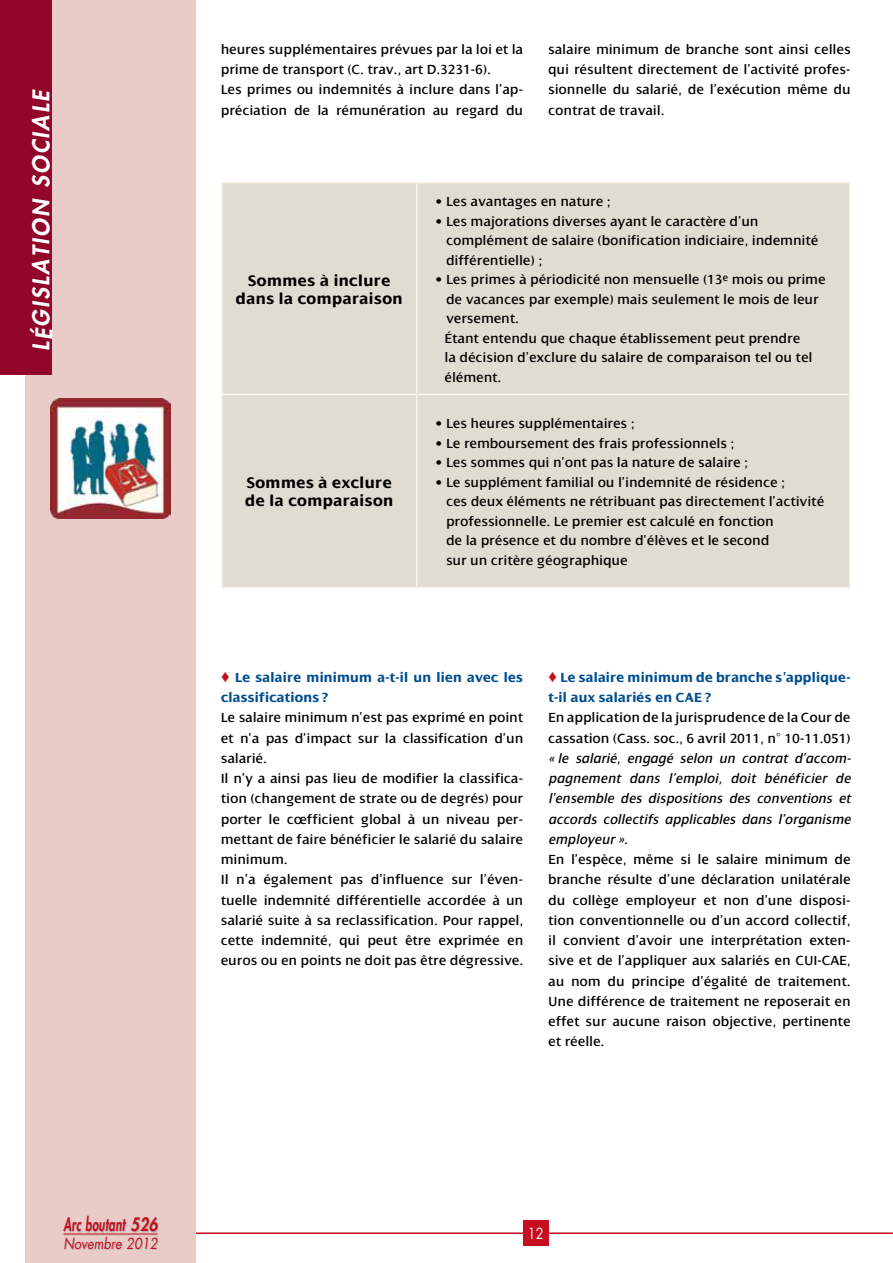
<style>
.page{position:relative;width:893px;height:1263px;background:#fff}
.page>*{position:absolute;margin:0;border:0;box-sizing:border-box;transform-origin:0 0}
.t1{font:italic 800 22.5px "Futura CE";color:#fff}
.t2{font:italic 800 18px "Futura CE";letter-spacing:.02em;color:#c50e1f;scale:.65 1}
.t3{font:700 16.5px/18px "Dialog";letter-spacing:.03em;color:#000;text-align:center}
.t4{font:italic 15px "Futura CE";color:#c50e1f;scale:.85 1}
.t5{font:15px "Futura";color:#fff;scale:.85 1}
.t6{font:14.25px/20.2px "Dialog";letter-spacing:.03em;color:#000}
.t7{font:italic 14.25px/20.2px "Dialog";letter-spacing:.03em;color:#000;text-align:justify}
.t8{font:700 14.25px/20.2px "Dialog";letter-spacing:.02em;color:#004e8f}
.s1{color:#c50e1f}
</style>
<div class="page">
<hr style="left:196px;top:1232px;width:697px;height:2px;background:#c50e1f">
<div style="left:26px;top:0;width:170px;height:1263px;background:#e9ccc7"></div>
<div style="left:0;top:0;width:51px;height:374px;background:#92062a"></div>
<div style="left:523px;top:1220px;width:26px;height:26px;background:#c50e1f"></div>
<img style="left:50px;top:399px;width:120px;height:120px">
<svg style="left:64px;top:1217px;width:95px;height:33px"></svg>
<hr style="left:64px;top:1233px;width:94px;height:1px;background:#c50e1f">
<div style="left:223px;top:183px;width:626px;height:404px;background:#e1dcd2"></div>
<hr style="left:221px;top:182px;width:196px;height:1px;background:#faf4e5">
<hr style="left:221px;top:183px;width:2px;height:211px;background:#faf4e5">
<hr style="left:417px;top:182px;width:433px;height:1px;background:#faf4e5">
<hr style="left:416px;top:183px;width:1px;height:211px;background:#faf4e5">
<hr style="left:849px;top:183px;width:1px;height:211px;background:#faf4e5">
<hr style="left:221px;top:394px;width:2px;height:193px;background:#faf4e5">
<hr style="left:416px;top:395px;width:1px;height:192px;background:#faf4e5">
<hr style="left:849px;top:394px;width:1px;height:193px;background:#faf4e5">
<hr style="left:223px;top:394px;width:194px;height:1px;background:#fcf8ee">
<hr style="left:417px;top:394px;width:432px;height:1px;background:#fcf8ee">
<hr style="left:221px;top:587px;width:196px;height:2px;background:#fcf8ee">
<hr style="left:417px;top:587px;width:433px;height:2px;background:#fcf8ee">
<h1 class="t1" style="left:25px;top:351px;width:264px;rotate:-90deg">LÉGISLATION SOCIALE</h1>
<p class="t6" style="left:221px;top:39px;width:303px">heures supplémentaires prévues par la loi et la prime de transport (C. trav., art D.3231-6).<br>Les primes ou indemnités à inclure dans l’ap&shy;préciation de la rémunération au regard du</p>
<p class="t6" style="left:549px;top:39px;width:303px;text-align:justify">salaire minimum de branche sont ainsi celles qui résultent directement de l’activité profes&shy;sionnelle du salarié, de l’exécution même du contrat de travail.</p>
<p class="t3" style="left:236px;top:272px;width:168px">Sommes à inclure dans la comparaison</p>
<p class="t3" style="left:245px;top:474px;width:149px;text-align:left">Sommes à exclure de la comparaison</p>
<p class="t6" style="left:435px;top:192px;width:177px">• Les avantages en nature ;</p>
<p class="t6" style="left:446px;top:211px;width:373px;line-height:19.5px;text-indent:-11px">• Les majorations diverses ayant le caractère d’un complément de salaire (bonification indiciaire, indemnité différentielle) ;</p>
<p class="t6" style="left:445px;top:270px;width:382px;line-height:19.5px;text-indent:-9px">• Les primes à périodicité non mensuelle (13<sup>e</sup> mois ou prime de vacances par exemple) mais seulement le mois de leur versement.<br>Étant entendu que chaque établissement peut prendre<br>la décision d’exclure du salaire de comparaison tel ou tel élément.</p>
<p class="t6" style="left:435px;top:414px;width:200px">• Les heures supplémentaires ;</p>
<p class="t6" style="left:435px;top:433px;width:300px">• Le remboursement des frais professionnels ;</p>
<p class="t6" style="left:435px;top:453px;width:314px">• Les sommes qui n’ont pas la nature de salaire ;</p>
<p class="t6" style="left:446px;top:473px;width:379px;line-height:19.5px;text-indent:-11px">• Le supplément familial ou l’indemnité de résidence ;<br>ces deux éléments ne rétribuant pas directement l’activité professionnelle. Le premier est calculé en fonction<br>de la présence et du nombre d’élèves et le second<br>sur un critère géographique</p>
<p class="t8" style="left:221px;top:667px;width:303px"><span class="s1">♦</span> Le salaire minimum a-t-il un lien avec les classifications ?</p>
<p class="t6" style="left:221px;top:708px;width:303px">Le salaire minimum n’est pas exprimé en point et n’a pas d’impact sur la classification d’un salarié.<br>Il n’y a ainsi pas lieu de modifier la classifica&shy;tion (changement de strate ou de degrés) pour porter le cœfficient global à un niveau per&shy;mettant de faire bénéficier le salarié du salaire minimum.<br>Il n’a également pas d’influence sur l’éven&shy;tuelle indemnité différentielle accordée à un salarié suite à sa reclassification. Pour rappel, cette indemnité, qui peut être exprimée en euros ou en points ne doit pas être dégressive.</p>
<p class="t8" style="left:548px;top:667px;width:303px"><span class="s1">♦</span> Le salaire minimum de branche s’applique&shy;t-il aux salariés en CAE ?</p>
<p class="t6" style="left:548px;top:708px;width:303px">En application de la jurisprudence de la Cour de cassation (Cass. soc., 6 avril 2011, n° 10-11.051)</p>
<p class="t7" style="left:548px;top:748px;width:304px">« le salarié, engagé selon un contrat d’accom&shy;pagnement dans l’emploi, doit bénéficier de l’ensemble des dispositions des conventions et accords collectifs applicables dans l’organisme employeur ».</p>
<p class="t6" style="left:549px;top:849px;width:303px;text-align:justify">En l’espèce, même si le salaire minimum de branche résulte d’une déclaration unilatérale du collège employeur et non d’une disposi&shy;tion conventionnelle ou d’un accord collectif, il convient d’avoir une interprétation exten&shy;sive et de l’appliquer aux salariés en CUI-CAE, au nom du principe d’égalité de traitement.<br>Une différence de traitement ne reposerait en effet sur aucune raison objective, pertinente et réelle.</p>
<p class="t2" style="left:63px;top:1212px;width:147px">Arc boutant 526</p>
<p class="t4" style="left:64px;top:1234px;width:112px">Novembre 2012</p>
<p class="t5" style="left:528px;top:1224px;width:20px">12</p>
</div>
